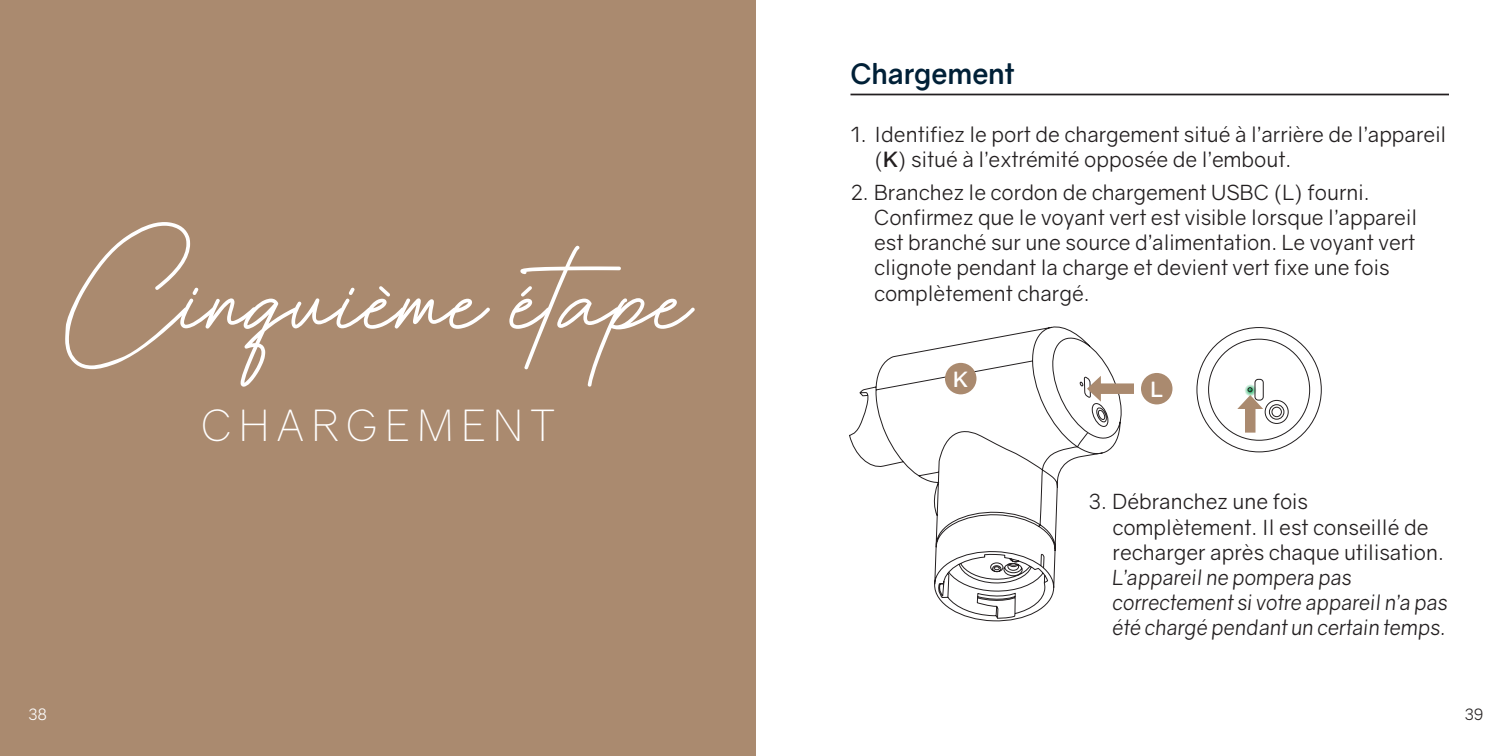
<style>
.page{position:relative;width:1512px;height:756px;background:#fff}
.page>*{position:absolute;margin:0;border:0;box-sizing:border-box;transform-origin:0 0}
.t1{font:110.25px "Elliana Samantha";color:#fff}
.t2{font:300 43.75px "Gravity";letter-spacing:.17em;color:#fff}
.t3{font:700 28px "Gravity";letter-spacing:-.01em;color:#002037}
.t4{font:21px/25.2px "Gravity";color:#231f20}
.t5{font:italic 21px/25.2px "Gravity";color:#231f20}
.t6{font:700 21px "Gravity";color:#fff}
.t7{font:15.75px "Gravity";color:#fff}
.t8{font:15.75px "Gravity";color:#231f20}
.s1{font-weight:700}
.s2{font-style:normal}
</style>
<div class="page">
<svg style="left:849px;top:326px;width:273px;height:296px"></svg>
<div style="left:0;top:0;width:756px;height:756px;background:#aa8a6f"></div>
<hr style="left:850px;top:94px;width:599px;height:1px;background:#231f20">
<div style="left:1096px;top:383px;width:38px;height:11px;background:#aa8a6f"></div>
<svg style="left:1087px;top:376px;width:14px;height:26px"></svg>
<div style="left:945px;top:363px;width:31px;height:31px;background:#aa8a6f;border-radius:50%"></div>
<div style="left:1141px;top:373px;width:31px;height:31px;background:#aa8a6f;border-radius:50%"></div>
<svg style="left:379px;top:286px;width:11px;height:11px"></svg>
<svg style="left:521px;top:286px;width:11px;height:11px"></svg>
<svg style="left:1196px;top:327px;width:126px;height:126px"></svg>
<p class="t1" style="left:65px;top:225px;width:627px">Cinquieme etape</p>
<p class="t2" style="left:201px;top:399px;width:355px">CHARGEMENT</p>
<p class="t3" style="left:850px;top:56px;width:166px">Chargement</p>
<p class="t4" style="left:874px;top:121px;width:574px;text-indent:-24px">1. Identifiez le port de chargement situé à l’arrière de l’appareil (<span class="s1">K</span>) situé à l’extrémité opposée de l’embout.</p>
<p class="t4" style="left:874px;top:180px;width:545px;text-indent:-24px">2. Branchez le cordon de chargement USBC (L) fourni.<br>Confirmez que le voyant vert est visible lorsque l’appareil est branché sur une source d’alimentation. Le voyant vert clignote pendant la charge et devient vert fixe une fois complètement chargé.</p>
<p class="t6" style="left:953px;top:366px;width:16px">K</p>
<p class="t6" style="left:1150px;top:376px;width:14px">L</p>
<p class="t5" style="left:1113px;top:489px;width:337px;text-indent:-24px"><span class="s2">3. Débranchez une fois complètement. Il est conseillé de recharger après chaque utilisation.<br></span>L’appareil ne pompera pas correctement si votre appareil n’a pas été chargé pendant un certain temps.</p>
<p class="t7" style="left:28px;top:705px;width:20px">38</p>
<p class="t8" style="left:1465px;top:705px;width:20px">39</p>
</div>
